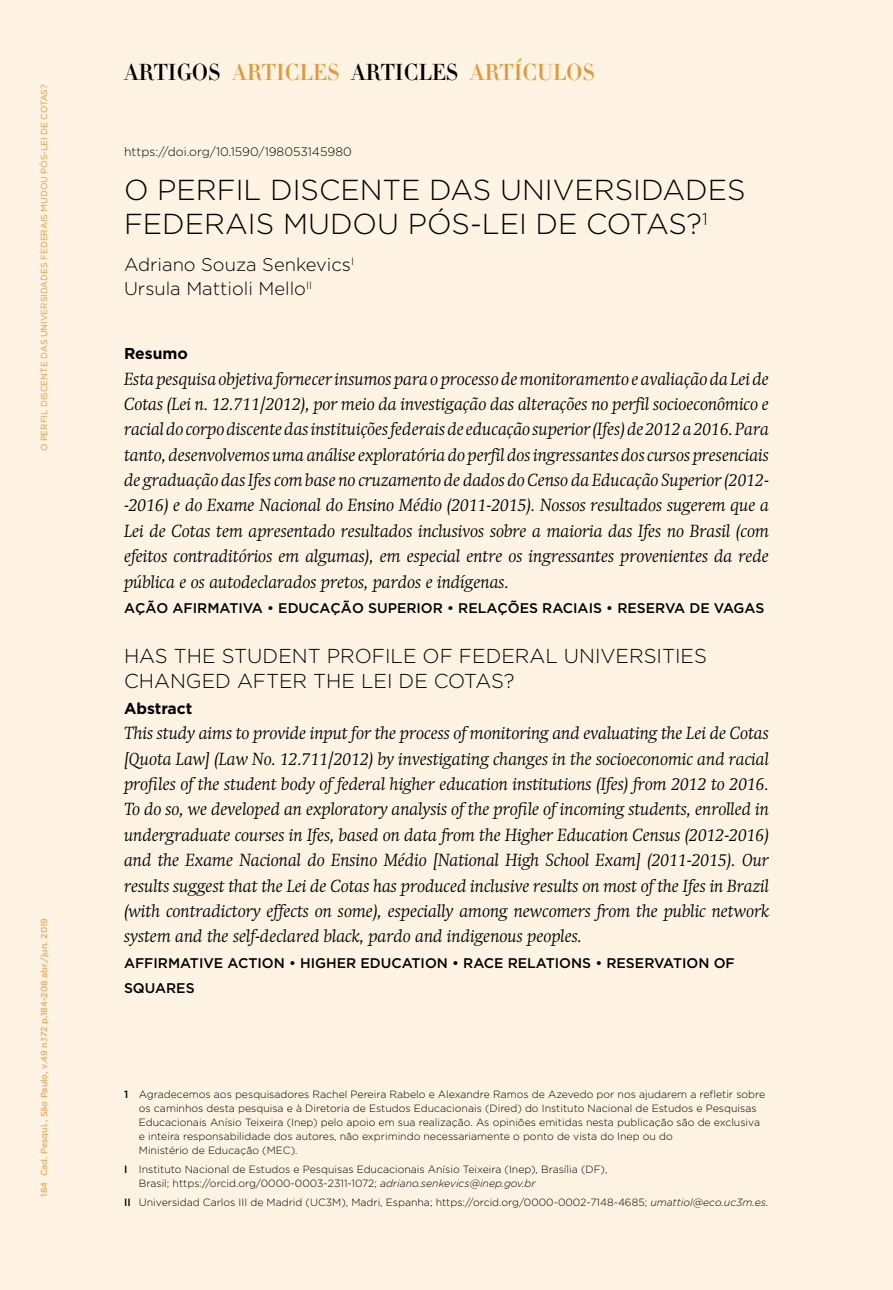
<style>
.page{position:relative;width:893px;height:1290px;background:#fff3e3}
.page>*{position:absolute;margin:0;border:0;box-sizing:border-box;transform-origin:0 0}
.t1{font:300 28.88px/34.1px "Gotham HTF";color:#000}
.t2{font:500 22.75px "Didot HTF 11";color:#e1a13e}
.t3{font:300 20.12px/25.4px "Gotham HTF";color:#000}
.t4{font:300 18.38px/24.3px "Gotham HTF";color:#000}
.t5{font:italic 300 17.5px/25.4px "Swift";color:#000;text-align:justify}
.t6{font:700 15.75px "Gotham HTF";color:#000}
.t7{font:500 14px/25.4px "Gotham HTF";color:#000}
.t8{font:300 12.25px "Gotham HTF";color:#000}
.t9{font:300 10.5px/14px "Gotham HTF";color:#000}
.t10{font:8.75px "Gotham HTF";color:#e1a13e}
.t11{font:500 8.75px "Gotham HTF";color:#e7b465}
.s1{color:#000}
.s2{font-weight:500}
.s3{font-style:italic}
</style>
<div class="page">
<p class="t10" style="left:39px;top:451px;width:369px;rotate:-90deg">O PERFIL DISCENTE DAS UNIVERSIDADES FEDERAIS MUDOU PÓS-LEI DE COTAS?</p>
<p class="t11" style="left:39px;top:1196px;width:280px;rotate:-90deg">184 Cad. Pesqui., São Paulo, v.49 n.172 p.184-208 abr./jun. 2019</p>
<h2 class="t2" style="left:124px;top:58px;width:472px"><span class="s1">ARTIGOS</span> ARTICLES <span class="s1">ARTICLES</span> ARTÍCULOS</h2>
<p class="t8" style="left:124px;top:145px;width:229px">https://doi.org/10.1590/198053145980</p>
<h1 class="t1" style="left:124px;top:173px;width:623px">O PERFIL DISCENTE DAS UNIVERSIDADES<br>FEDERAIS MUDOU PÓS-LEI DE COTAS?<sup>1</sup></h1>
<p class="t4" style="left:124px;top:252px;width:231px">Adriano Souza Senkevics<sup>I<br></sup>Ursula Mattioli Mello<sup>II</sup></p>
<p class="t6" style="left:124px;top:344px;width:66px">Resumo</p>
<p class="t5" style="left:124px;top:366px;width:646px">Esta pesquisa objetiva fornecer insumos para o processo de monitoramento e avaliação da Lei de Cotas (Lei n. 12.711/2012), por meio da investigação das alterações no perfil socioeconômico e racial do corpo discente das instituições federais de educação superior (Ifes) de 2012 a 2016. Para tanto, desenvolvemos uma análise exploratória do perfil dos ingressantes dos cursos presenciais de graduação das Ifes com base no cruzamento de dados do Censo da Educação Superior (2012- -2016) e do Exame Nacional do Ensino Médio (2011-2015). Nossos resultados sugerem que a Lei de Cotas tem apresentado resultados inclusivos sobre a maioria das Ifes no Brasil (com efeitos contraditórios em algumas), em especial entre os ingressantes provenientes da rede pública e os autodeclarados pretos, pardos e indígenas.</p>
<p class="t7" style="left:124px;top:595px;width:642px">AÇÃO AFIRMATIVA • EDUCAÇÃO SUPERIOR • RELAÇÕES RACIAIS • RESERVA DE VAGAS</p>
<p class="t3" style="left:124px;top:643px;width:584px">HAS THE STUDENT PROFILE OF FEDERAL UNIVERSITIES<br>CHANGED AFTER THE LEI DE COTAS?</p>
<p class="t6" style="left:124px;top:699px;width:70px">Abstract</p>
<p class="t5" style="left:124px;top:720px;width:646px">This study aims to provide input for the process of monitoring and evaluating the Lei de Cotas [Quota Law] (Law No. 12.711/2012) by investigating changes in the socioeconomic and racial profiles of the student body of federal higher education institutions (Ifes) from 2012 to 2016.<br>To do so, we developed an exploratory analysis of the profile of incoming students, enrolled in undergraduate courses in Ifes, based on data from the Higher Education Census (2012-2016) and the Exame Nacional do Ensino Médio [National High School Exam] (2011-2015). Our results suggest that the Lei de Cotas has produced inclusive results on most of the Ifes in Brazil (with contradictory effects on some), especially among newcomers from the public network system and the self-declared black, pardo and indigenous peoples.</p>
<p class="t7" style="left:124px;top:950px;width:612px">AFFIRMATIVE ACTION • HIGHER EDUCATION • RACE RELATIONS • RESERVATION OF<br>SQUARES</p>
<p class="t9" style="left:139px;top:1087px;width:628px;text-indent:-15px"><span class="s2">1</span> Agradecemos aos pesquisadores Rachel Pereira Rabelo e Alexandre Ramos de Azevedo por nos ajudarem a refletir sobre os caminhos desta pesquisa e à Diretoria de Estudos Educacionais (Dired) do Instituto Nacional de Estudos e Pesquisas Educacionais Anísio Teixeira (Inep) pelo apoio em sua realização. As opiniões emitidas nesta publicação são de exclusiva e inteira responsabilidade dos autores, não exprimindo necessariamente o ponto de vista do Inep ou do<br>Ministério de Educação (MEC).</p>
<p class="t9" style="left:139px;top:1162px;width:470px;text-indent:-15px"><span class="s2">I</span> Instituto Nacional de Estudos e Pesquisas Educacionais Anísio Teixeira (Inep), Brasília (DF),<br>Brasil; https://orcid.org/0000-0003-2311-1072; <span class="s3">adriano.senkevics@inep.gov.br</span></p>
<p class="t9" style="left:124px;top:1195px;width:646px"><span class="s2">II</span> Universidad Carlos III de Madrid (UC3M), Madri, Espanha; https://orcid.org/0000-0002-7148-4685; <span class="s3">umattiol@eco.uc3m.es.</span></p>
</div>
